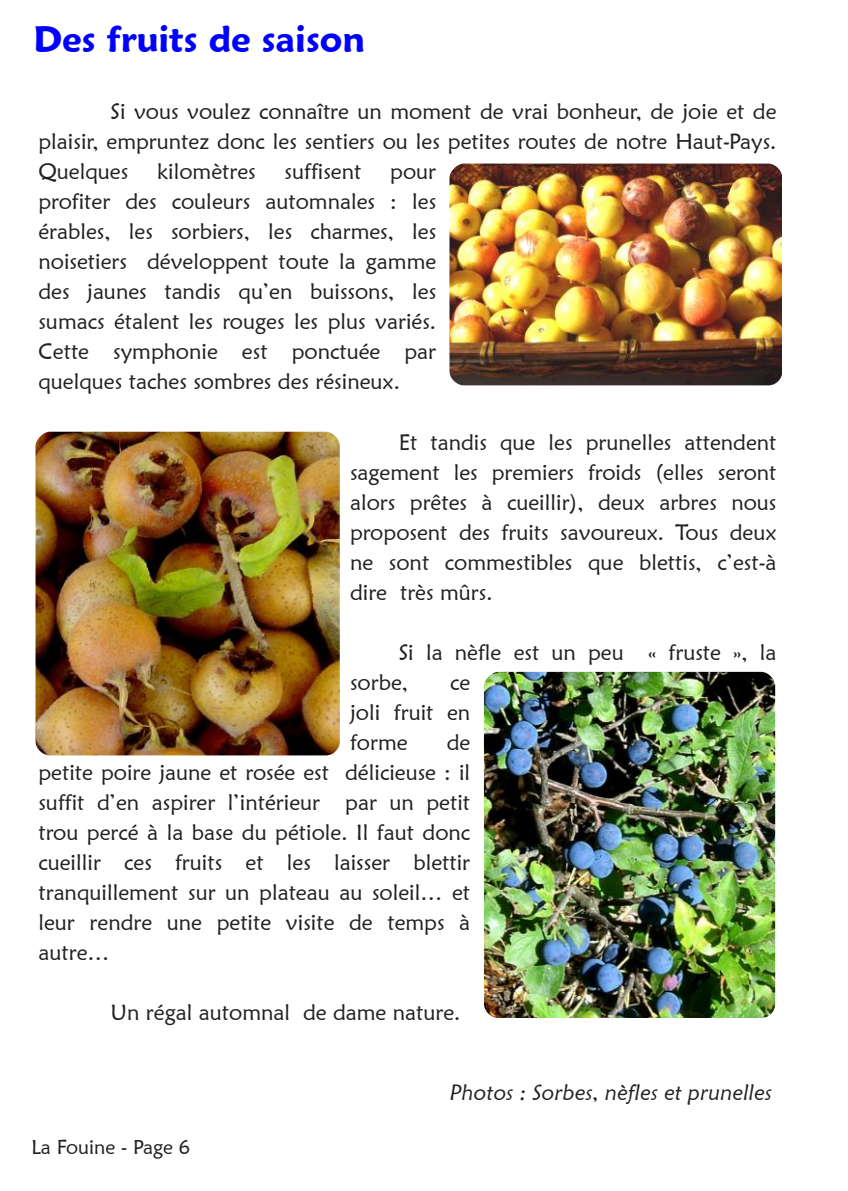
<style>
.page{position:relative;width:848px;height:1191px;background:#fff}
.page>*{position:absolute;margin:0;border:0;box-sizing:border-box;transform-origin:0 0}
.t1{font:600 36px "Maiandra GD";color:#00f}
.t2{font:22px/30px "Maiandra GD";color:#212124;text-align:justify}
.t3{font:italic 22px "Maiandra GD";color:#212124}
.t4{font:20px "Maiandra GD";color:#212124}
</style>
<div class="page">
<img style="left:449px;top:163px;width:332px;height:222px">
<img style="left:35px;top:431px;width:304px;height:324px">
<img style="left:483px;top:671px;width:291px;height:346px">
<h1 class="t1" style="left:33px;top:19px;width:333px">Des fruits de saison</h1>
<p class="t2" style="left:38px;top:97px;width:739px;text-indent:72px">Si vous voulez connaître un moment de vrai bonheur, de joie et de plaisir, empruntez donc les sentiers ou les petites routes de notre Haut-Pays.<br>Quelques</p>
<p class="t2" style="left:157px;top:157px;width:100px">kilomètres</p>
<p class="t2" style="left:284px;top:157px;width:78px">suffisent</p>
<p class="t2" style="left:38px;top:157px;width:399px;text-indent:351px">pour profiter des couleurs automnales : les érables, les sorbiers, les charmes, les noisetiers développent toute la gamme des jaunes tandis qu’en buissons, les sumacs étalent les rouges les plus variés.<br>Cette symphonie est ponctuée par quelques taches sombres des résineux.</p>
<p class="t2" style="left:350px;top:427px;width:428px;text-indent:49px">Et tandis que les prunelles attendent sagement les premiers froids (elles seront alors prêtes à cueillir), deux arbres nous proposent des fruits savoureux. Tous deux ne sont commestibles que blettis, c’est-à dire très mûrs.</p>
<p class="t2" style="left:350px;top:637px;width:428px;text-indent:49px">Si la nèfle est un peu « fruste », la sorbe,</p>
<p class="t2" style="left:350px;top:667px;width:122px;text-indent:100px">ce joli fruit en forme</p>
<p class="t2" style="left:38px;top:727px;width:433px;text-indent:408px">de petite poire jaune et rosée est délicieuse : il suffit d’en aspirer l’intérieur par un petit trou percé à la base du pétiole. Il faut donc cueillir ces fruits et les laisser blettir tranquillement sur un plateau au soleil… et leur rendre une petite visite de temps à autre…</p>
<p class="t2" style="left:110px;top:997px;width:351px">Un régal automnal de dame nature.</p>
<p class="t4" style="left:31px;top:1135px;width:160px">La Fouine - Page 6</p>
<p class="t3" style="left:450px;top:1079px;width:324px">Photos : Sorbes, nèfles et prunelles</p>
</div>
